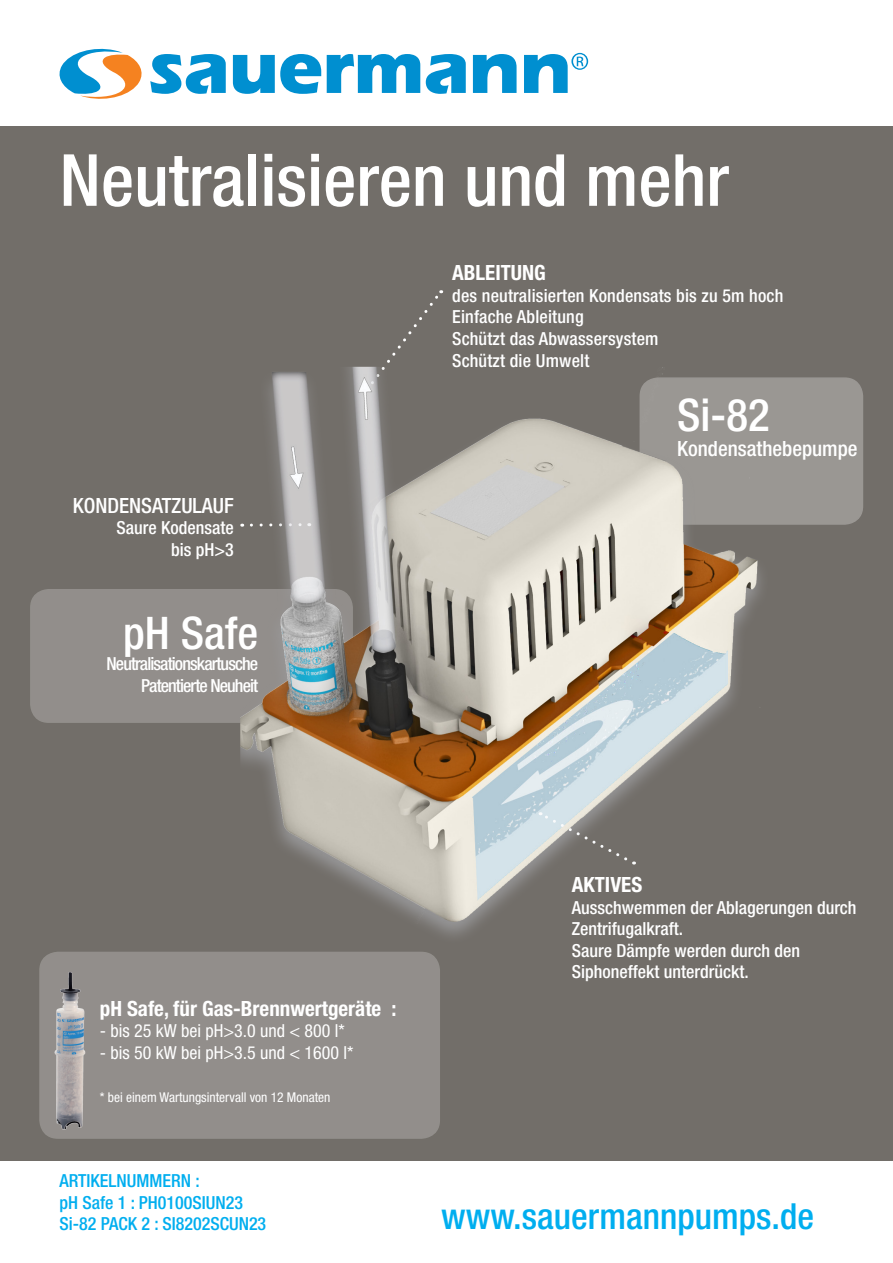
<style>
.page{position:relative;width:893px;height:1263px;background:#fff}
.page>*{position:absolute;margin:0;border:0;box-sizing:border-box;transform-origin:0 0}
.t1{font:500 condensed 72px "Helvetica Neue LT Std";color:#fff}
.t2{font:500 condensed 45px "Helvetica Neue LT Std";color:#fff}
.t3{font:500 condensed 36px "Helvetica Neue LT Std";color:#00aeef}
.t4{font:700 condensed 21px "Helvetica Neue LT Std";color:#fff}
.t5{font:500 condensed 21px "Helvetica Neue LT Std";color:#fff}
.t6{font:500 condensed 18px/21.6px "Helvetica Neue LT Std";color:#fff;text-align:right}
.t7{font:500 condensed 18px "Helvetica Neue LT Std";color:#00aeef}
.t8{font:condensed 18px "Helvetica Neue LT Std";color:#fff}
.t9{font:500 condensed 18px "Helvetica Neue LT Std";letter-spacing:-.05em;color:#fff}
.t10{font:condensed 13.5px "Helvetica Neue LT Std";color:#fff}
</style>
<div class="page">
<div style="left:0;top:127px;width:893px;height:1034px;background:#726e69"></div>
<div style="left:31px;top:590px;width:321px;height:132px;background:#928e8b;border-radius:18px"></div>
<div style="left:30px;top:589px;width:323px;height:134px;border:2px solid #fff;border-radius:18px"></div>
<div style="left:640px;top:378px;width:222px;height:146px;background:#9a9793;border-radius:18px"></div>
<div style="left:640px;top:377px;width:223px;height:148px;border:2px solid #fff;border-radius:18px"></div>
<svg style="left:60px;top:49px;width:166px;height:50px"></svg>
<svg style="left:233px;top:54px;width:88px;height:40px"></svg>
<svg style="left:327px;top:54px;width:93px;height:39px"></svg>
<svg style="left:426px;top:54px;width:40px;height:40px"></svg>
<svg style="left:473px;top:54px;width:44px;height:39px"></svg>
<svg style="left:524px;top:53px;width:64px;height:40px"></svg>
<svg style="left:367px;top:290px;width:75px;height:77px"></svg>
<img style="left:240px;top:367px;width:530px;height:569px">
<svg style="left:540px;top:812px;width:94px;height:52px"></svg>
<div style="left:40px;top:952px;width:399px;height:186px;background:#928e8b;border-radius:18px"></div>
<div style="left:39px;top:952px;width:401px;height:187px;border:2px solid #fff;border-radius:18px"></div>
<img style="left:39px;top:959px;width:70px;height:179px">
<p class="t1" style="left:60px;top:137px;width:671px">Neutralisieren und mehr</p>
<p class="t4" style="left:452px;top:260px;width:95px">ABLEITUNG</p>
<p class="t6" style="left:452px;top:284px;width:333px">des neutralisierten Kondensats bis zu 5m hoch</p>
<p class="t6" style="left:452px;top:306px;width:133px">Einfache Ableitung</p>
<p class="t6" style="left:452px;top:328px;width:208px">Schützt das Abwassersystem</p>
<p class="t6" style="left:452px;top:349px;width:139px">Schützt die Umwelt</p>
<p class="t5" style="left:73px;top:493px;width:163px">KONDENSATZULAUF</p>
<p class="t6" style="left:117px;top:517px;width:119px">Saure Kodensate bis pH&gt;3</p>
<p class="t2" style="left:123px;top:606px;width:136px">pH Safe</p>
<p class="t9" style="left:107px;top:653px;width:153px">Neutralisationskartusche</p>
<p class="t9" style="left:141px;top:675px;width:119px">Patentierte Neuheit</p>
<p class="t2" style="left:677px;top:388px;width:94px">Si-82</p>
<p class="t5" style="left:677px;top:436px;width:182px">Kondensathebepumpe</p>
<p class="t4" style="left:100px;top:995px;width:298px">pH Safe, für Gas-Brennwertgeräte :</p>
<p class="t8" style="left:100px;top:1020px;width:246px">- bis 25 kW bei pH&gt;3.0 und &lt; 800 l*</p>
<p class="t8" style="left:100px;top:1042px;width:255px">- bis 50 kW bei pH&gt;3.5 und &lt; 1600 l*</p>
<p class="t10" style="left:100px;top:1089px;width:232px">* bei einem Wartungsintervall von 12 Monaten</p>
<p class="t7" style="left:60px;top:1170px;width:142px">ARTIKELNUMMERN :</p>
<p class="t7" style="left:60px;top:1191px;width:185px">pH Safe 1 : PH0100SIUN23</p>
<p class="t7" style="left:60px;top:1213px;width:208px">Si-82 PACK 2 : SI8202SCUN23</p>
<p class="t4" style="left:572px;top:872px;width:72px">AKTIVES</p>
<p class="t6" style="left:572px;top:896px;width:286px;text-align:left">Ausschwemmen der Ablagerungen durch<br>Zentrifugalkraft.</p>
<p class="t6" style="left:572px;top:939px;width:230px">Saure Dämpfe werden durch den</p>
<p class="t6" style="left:572px;top:961px;width:178px">Siphoneffekt unterdrückt.</p>
<p class="t3" style="left:441px;top:1195px;width:374px">www.sauermannpumps.de</p>
</div>
